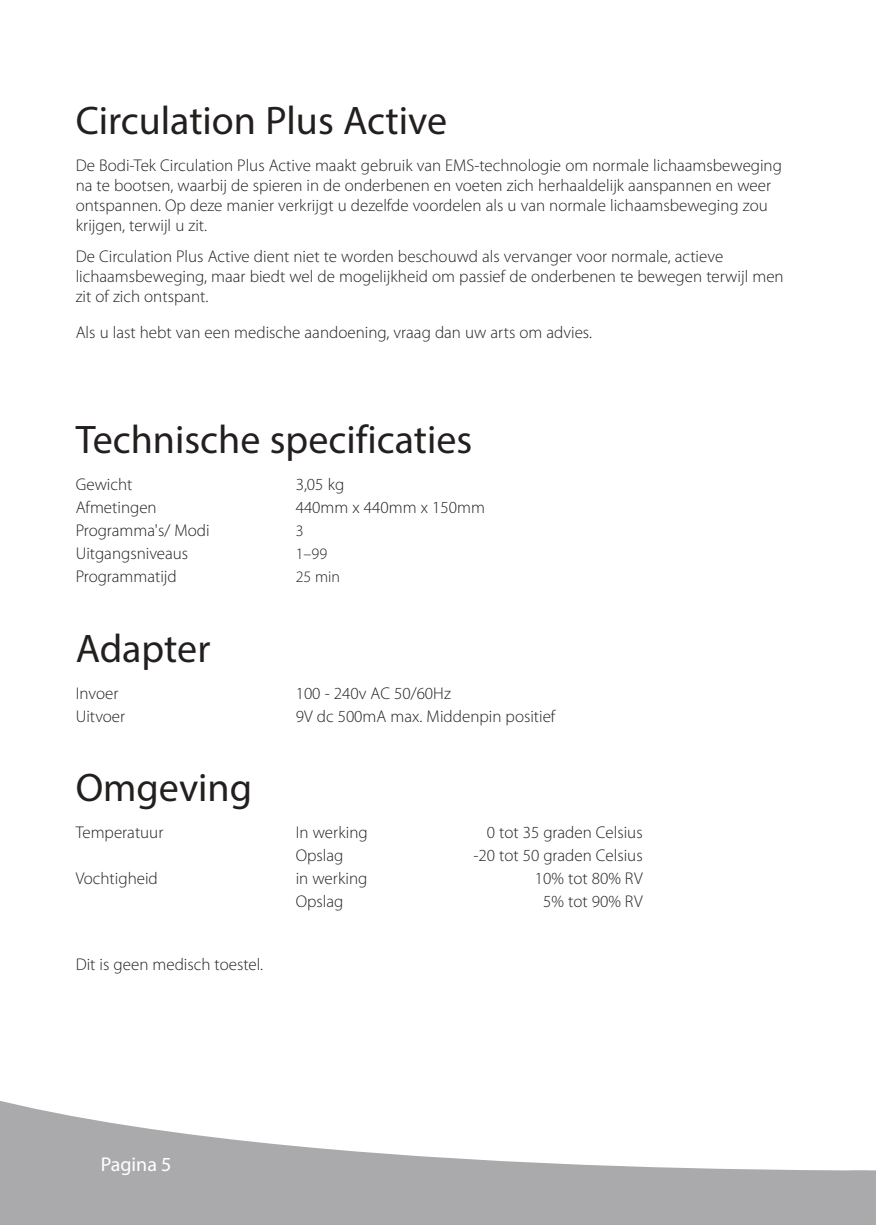
<style>
.page{position:relative;width:876px;height:1225px;background:#fff}
.page>*{position:absolute;margin:0;border:0;box-sizing:border-box;transform-origin:0 0}
.t1{font:40px "Myriad Pro";color:#241f1f}
.t2{font:20px "Myriad Pro";color:#fff}
.t3{font:300 17px/20px "Myriad Pro";color:#241f1f}
.t4{font:300 16px "Myriad Pro";color:#241f1f}
</style>
<div class="page">
<svg style="left:869px;top:1170px;width:7px;height:55px"></svg>
<svg style="left:0;top:1101px;width:869px;height:124px;fill:#aaaaac"></svg>
<h1 class="t1" style="left:76px;top:96px;width:373px">Circulation Plus Active</h1>
<p class="t3" style="left:76px;top:155px;width:708px">De Bodi-Tek Circulation Plus Active maakt gebruik van EMS-technologie om normale lichaamsbeweging na te bootsen, waarbij de spieren in de onderbenen en voeten zich herhaaldelijk aanspannen en weer ontspannen. Op deze manier verkrijgt u dezelfde voordelen als u van normale lichaamsbeweging zou krijgen, terwijl u zit.</p>
<p class="t3" style="left:76px;top:247px;width:709px">De Circulation Plus Active dient niet te worden beschouwd als vervanger voor normale, actieve lichaamsbeweging, maar biedt wel de mogelijkheid om passief de onderbenen te bewegen terwijl men zit of zich ontspant.</p>
<p class="t3" style="left:76px;top:322px;width:518px">Als u last hebt van een medische aandoening, vraag dan uw arts om advies.</p>
<h1 class="t1" style="left:76px;top:415px;width:398px">Technische specificaties</h1>
<p class="t3" style="left:76px;top:474px;width:58px">Gewicht</p>
<p class="t3" style="left:296px;top:474px;width:50px">3,05 kg</p>
<p class="t3" style="left:76px;top:497px;width:83px">Afmetingen</p>
<p class="t3" style="left:296px;top:497px;width:191px">440mm x 440mm x 150mm</p>
<p class="t3" style="left:76px;top:520px;width:135px">Programma's/ Modi</p>
<p class="t4" style="left:296px;top:521px;width:9px">3</p>
<p class="t3" style="left:76px;top:543px;width:114px">Uitgangsniveaus</p>
<p class="t4" style="left:296px;top:544px;width:33px">1–99</p>
<p class="t3" style="left:76px;top:566px;width:103px">Programmatijd</p>
<p class="t4" style="left:296px;top:567px;width:46px">25 min</p>
<h1 class="t1" style="left:76px;top:623px;width:136px">Adapter</h1>
<p class="t3" style="left:76px;top:683px;width:44px">Invoer</p>
<p class="t3" style="left:296px;top:683px;width:157px">100 - 240v AC 50/60Hz</p>
<p class="t3" style="left:76px;top:705px;width:51px">Uitvoer</p>
<p class="t3" style="left:296px;top:705px;width:261px">9V dc 500mA max. Middenpin positief</p>
<h1 class="t1" style="left:76px;top:763px;width:178px">Omgeving</h1>
<p class="t3" style="left:76px;top:822px;width:89px">Temperatuur</p>
<p class="t3" style="left:296px;top:822px;width:74px">In werking</p>
<p class="t3" style="left:487px;top:822px;width:157px">0 tot 35 graden Celsius</p>
<p class="t3" style="left:296px;top:845px;width:49px">Opslag</p>
<p class="t3" style="left:473px;top:845px;width:171px">-20 tot 50 graden Celsius</p>
<p class="t3" style="left:76px;top:868px;width:84px">Vochtigheid</p>
<p class="t3" style="left:296px;top:868px;width:73px">in werking</p>
<p class="t3" style="left:535px;top:868px;width:109px">10% tot 80% RV</p>
<p class="t3" style="left:296px;top:891px;width:49px">Opslag</p>
<p class="t3" style="left:543px;top:891px;width:101px">5% tot 90% RV</p>
<p class="t3" style="left:76px;top:954px;width:189px">Dit is geen medisch toestel.</p>
<p class="t2" style="left:101px;top:1151px;width:72px">Pagina 5</p>
</div>
